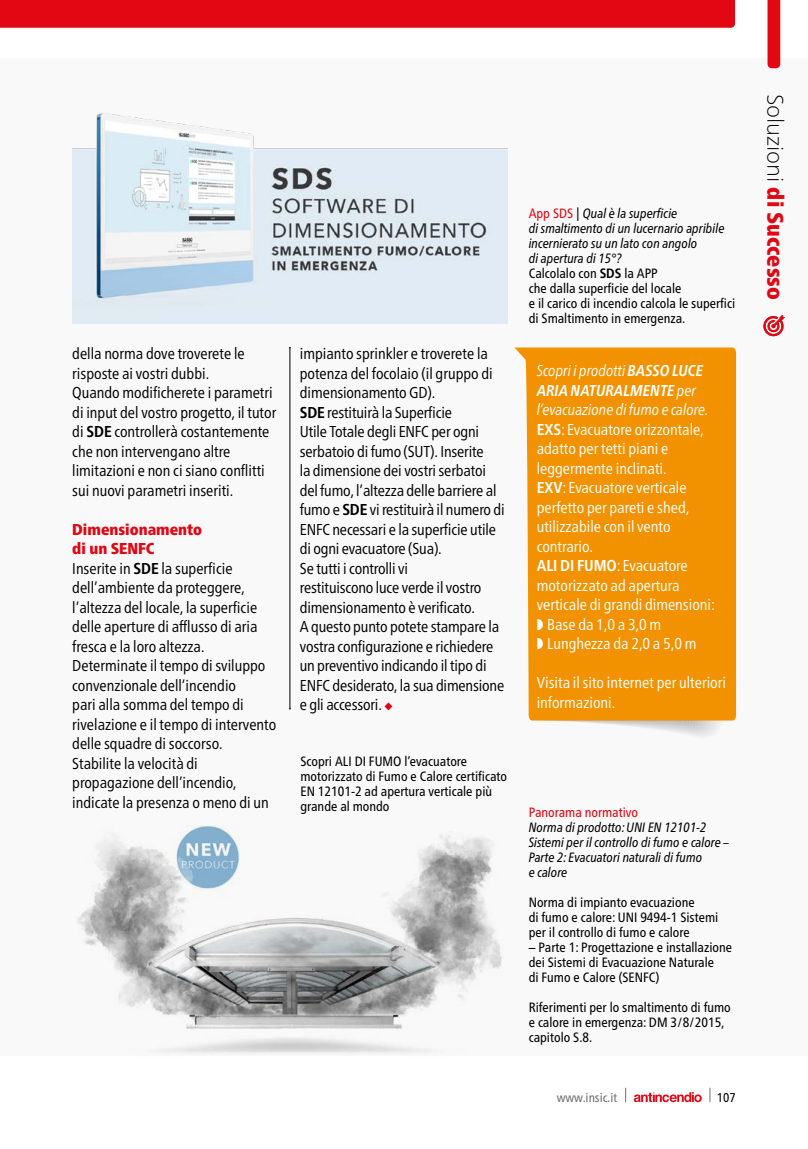
<style>
.page{position:relative;width:808px;height:1149px;background:#fff}
.page>*{position:absolute;margin:0;border:0;box-sizing:border-box;transform-origin:0 0}
.t1{font:900 condensed 22.5px "Frutiger Neue LT Pro";color:#e30613}
.t2{font:condensed 15.75px/19.5px "Frutiger Neue LT Pro";color:#000}
.t3{font:condensed 15.75px/19.5px "Frutiger Neue LT Pro";color:#fff}
.t4{font:condensed 13.5px/15px "Frutiger Neue LT Pro";color:#000}
.t5{font:italic condensed 13.5px/15px "Frutiger Neue LT Pro";color:#000}
.t6{font:condensed 13.5px "Frutiger Neue LT Pro";color:#e30613}
.t7{font:condensed 12.75px "Frutiger Neue LT Pro";color:#706f6f}
.t8{font:condensed 12.75px "Frutiger Neue LT Pro";color:#000}
.s1{font-weight:700}
.s2{font-weight:900;color:#e30613}
.s3{color:#e30613}
.s4{font-style:italic}
.s5{font-weight:700;font-style:italic}
.s6{font-weight:100;font-stretch:normal;color:#000}
</style>
<div class="page">
<svg style="left:710px;top:1087px;width:1px;height:14px"></svg>
<svg style="left:625px;top:1087px;width:1px;height:14px"></svg>
<svg style="left:634px;top:1092px;width:68px;height:9px"></svg>
<div style="left:0;top:58px;width:808px;height:998px;background:#f9f9f9"></div>
<div style="left:0;top:0;width:735px;height:28px;background:#e30613"></div>
<svg style="left:767px;top:0;width:13px;height:68px"></svg>
<svg style="left:384px;top:702px;width:8px;height:8px"></svg>
<hr style="left:290px;top:347px;width:1px;height:361px;background:#000">
<svg style="left:763px;top:315px;width:22px;height:21px"></svg>
<img style="left:78px;top:825px;width:424px;height:228px">
<img style="left:72px;top:113px;width:436px;height:210px">
<svg style="left:532px;top:720px;width:194px;height:16px"></svg>
<div style="left:514px;top:347px;width:222px;height:373px;background:#f39200"></div>
<p class="t2" style="left:72px;top:343px;width:206px">della norma dove troverete le risposte ai vostri dubbi.<br>Quando modificherete i parametri di input del vostro progetto, il tutor di <span class="s1">SDE</span> controllerà costantemente che non intervengano altre limitazioni e non ci siano conflitti sui nuovi parametri inseriti.</p>
<p class="t2" style="left:72px;top:519px;width:205px"><span class="s2">Dimensionamento<br>di un SENFC<br></span>Inserite in <span class="s1">SDE</span> la superficie dell’ambiente da proteggere, l’altezza del locale, la superficie delle aperture di afflusso di aria fresca e la loro altezza.<br>Determinate il tempo di sviluppo convenzionale dell’incendio<br>pari alla somma del tempo di rivelazione e il tempo di intervento delle squadre di soccorso.<br>Stabilite la velocità di propagazione dell’incendio, indicate la presenza o meno di un</p>
<p class="t2" style="left:300px;top:343px;width:206px">impianto sprinkler e troverete la potenza del focolaio (il gruppo di dimensionamento GD).<br><span class="s1">SDE</span> restituirà la Superficie<br>Utile Totale degli ENFC per ogni serbatoio di fumo (SUT). Inserite<br>la dimensione dei vostri serbatoi del fumo, l’altezza delle barriere al fumo e <span class="s1">SDE</span> vi restituirà il numero di<br>ENFC necessari e la superficie utile di ogni evacuatore (Sua).<br>Se tutti i controlli vi<br>restituiscono luce verde il vostro dimensionamento è verificato.<br>A questo punto potete stampare la vostra configurazione e richiedere un preventivo indicando il tipo di<br>ENFC desiderato, la sua dimensione e gli accessori.</p>
<p class="t4" style="left:300px;top:753px;width:208px">Scopri ALI DI FUMO l’evacuatore motorizzato di Fumo e Calore certificato<br>EN 12101-2 ad apertura verticale più grande al mondo</p>
<p class="t4" style="left:529px;top:206px;width:208px"><span class="s3">App SDS</span> | <span class="s4">Qual è la superficie<br>di smaltimento di un lucernario apribile incernierato su un lato con angolo<br>di apertura di 15°?<br></span>Calcolalo con <span class="s1">SDS</span> la APP<br>che dalla superficie del locale<br>e il carico di incendio calcola le superfici di Smaltimento in emergenza.</p>
<p class="t3" style="left:537px;top:360px;width:180px"><span class="s4">Scopri i prodotti</span> <span class="s5">BASSO LUCE<br>ARIA NATURALMENTE</span> <span class="s4">per l’evacuazione di fumo e calore.<br></span><span class="s1">EXS</span>: Evacuatore orizzontale, adatto per tetti piani e leggermente inclinati.<br><span class="s1">EXV</span>: Evacuatore verticale perfetto per pareti e shed, utilizzabile con il vento contrario.<br><span class="s1">ALI DI FUMO</span>: Evacuatore motorizzato ad apertura verticale di grandi dimensioni: ◗ Base da 1,0 a 3,0 m<br>◗ Lunghezza da 2,0 a 5,0 m</p>
<p class="t3" style="left:537px;top:672px;width:191px">Visita il sito internet per ulteriori informazioni.</p>
<p class="t6" style="left:529px;top:804px;width:111px">Panorama normativo</p>
<p class="t5" style="left:529px;top:819px;width:202px">Norma di prodotto: UNI EN 12101-2<br>Sistemi per il controllo di fumo e calore –<br>Parte 2: Evacuatori naturali di fumo<br>e calore</p>
<p class="t4" style="left:529px;top:894px;width:191px">Norma di impianto evacuazione<br>di fumo e calore: UNI 9494-1 Sistemi per il controllo di fumo e calore</p>
<p class="t4" style="left:529px;top:939px;width:205px">– Parte 1: Progettazione e installazione dei Sistemi di Evacuazione Naturale<br>di Fumo e Calore (SENFC)</p>
<p class="t4" style="left:529px;top:999px;width:204px">Riferimenti per lo smaltimento di fumo e calore in emergenza: DM 3/8/2015, capitolo S.8.</p>
<p class="t7" style="left:557px;top:1089px;width:62px">www.insic.it</p>
<p class="t8" style="left:717px;top:1089px;width:20px">107</p>
<h1 class="t1" style="left:789px;top:94px;width:207px;rotate:90deg"><span class="s6">Soluzioni</span> di Successo</h1>
</div>
